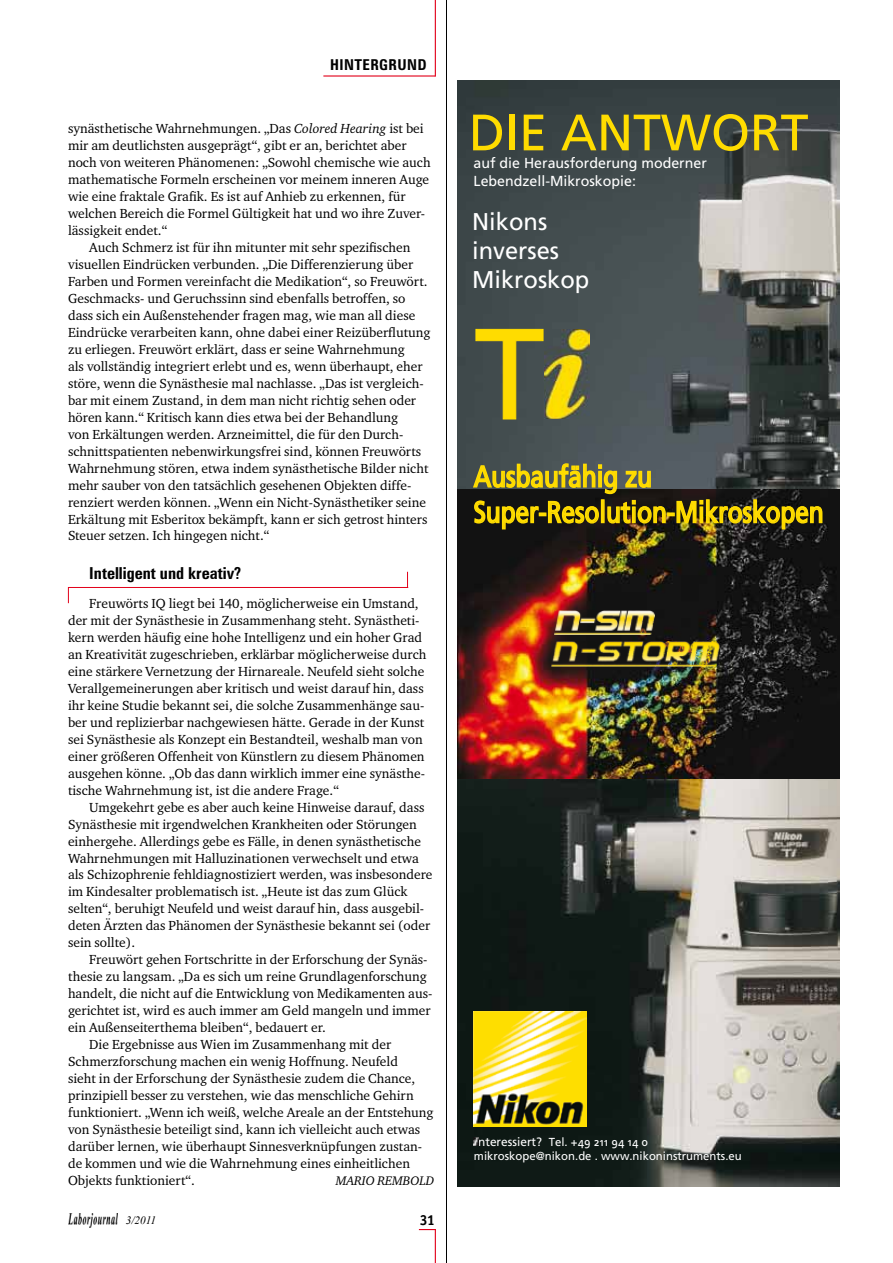
<style>
.page{position:relative;width:893px;height:1263px;background:#fff}
.page>*{position:absolute;margin:0;border:0;box-sizing:border-box;transform-origin:0 0}
.t1{font:128.4px "Frutiger Linotype";color:#ffdc00}
.t2{font:51.15px "Frutiger Linotype";color:#ffdc00}
.t3{font:29.85px/35.7px "Frutiger Linotype";color:#ffdc00;scale:.81 1}
.t4{font:24.15px/29px "Frutiger Linotype";color:#fff}
.t5{font:700 condensed 16.5px "Zurich BT";color:#000}
.t6{font:700 condensed 15px "Zurich BT";letter-spacing:.03em;color:#000}
.t7{font:700 15px "Officina Sans";color:#000}
.t8{font:14.55px/17.2px "Frutiger Linotype";color:#fff}
.t9{font:13.5px/17px "Charter ITC";color:#000}
.t10{font:italic 12.75px "Charter ITC";color:#000}
.t11{font:11.55px/14px "Frutiger Linotype";color:#fff}
.t12{font:italic 11.25px "Times New Roman";color:#000}
.s1{font-style:italic}
.s2{font-size:12.15px}
</style>
<div class="page">
<img style="left:68px;top:1213px;width:49px;height:14px">
<hr style="left:446px;top:0;width:1px;height:1263px;background:#000">
<hr style="left:435px;top:1229px;width:1px;height:34px;background:#e2001a">
<svg style="left:419px;top:1229px;width:16px;height:1px"></svg>
<hr style="left:435px;top:0;width:1px;height:77px;background:#e2001a">
<hr style="left:323px;top:75px;width:112px;height:2px;background:#e2001a">
<img style="left:457px;top:81px;width:383px;height:1105px">
<img style="left:474px;top:1011px;width:112px;height:115px">
<svg style="left:476px;top:329px;width:67px;height:90px;background:#4b534a"></svg>
<img style="left:544px;top:329px;width:45px;height:90px">
<svg style="left:474px;top:1137px;width:4px;height:9px"></svg>
<img style="left:457px;top:489px;width:383px;height:290px">
<svg style="left:472px;top:462px;width:351px;height:68px;background:#544f24"></svg>
<img style="left:555px;top:610px;width:99px;height:24px">
<img style="left:551px;top:642px;width:168px;height:25px">
<hr style="left:68px;top:587px;width:340px;height:1px;background:#e2001a">
<svg style="left:68px;top:588px;width:1px;height:15px"></svg>
<svg style="left:407px;top:572px;width:1px;height:15px"></svg>
<p class="t6" style="left:330px;top:56px;width:98px">Hintergrund</p>
<p class="t9" style="left:68px;top:120px;width:364px">synästhetische Wahrnehmungen. „Das <span class="s1">Colored Hearing</span> ist bei mir am deutlichsten ausgeprägt“, gibt er an, berichtet aber noch von weiteren Phänomenen: „Sowohl chemische wie auch mathematische Formeln erscheinen vor meinem inneren Auge wie eine fraktale Grafik. Es ist auf Anhieb zu erkennen, für welchen Bereich die Formel Gültigkeit hat und wo ihre Zuver&shy;lässigkeit endet.“</p>
<p class="t9" style="left:68px;top:239px;width:364px;text-indent:21px">Auch Schmerz ist für ihn mitunter mit sehr spezifischen visuellen Eindrücken verbunden. „Die Differenzierung über Farben und Formen vereinfacht die Medikation“, so Freuwört.<br>Geschmacks- und Geruchssinn sind ebenfalls betroffen, so dass sich ein Außenstehender fragen mag, wie man all diese Eindrücke verarbeiten kann, ohne dabei einer Reizüberflutung zu erliegen. Freuwört erklärt, dass er seine Wahrnehmung<br>als vollständig integriert erlebt und es, wenn überhaupt, eher störe, wenn die Synästhesie mal nachlasse. „Das ist vergleich&shy;bar mit einem Zustand, in dem man nicht richtig sehen oder hören kann.“ Kritisch kann dies etwa bei der Behandlung<br>von Erkältungen werden. Arzneimittel, die für den Durch&shy;schnittspatienten nebenwirkungsfrei sind, können Freuwörts Wahrnehmung stören, etwa indem synästhetische Bilder nicht mehr sauber von den tatsächlich gesehenen Objekten diffe&shy;renziert werden können. „Wenn ein Nicht-Synästhetiker seine Erkältung mit Esberitox bekämpft, kann er sich getrost hinters Steuer setzen. Ich hingegen nicht.“</p>
<p class="t5" style="left:89px;top:563px;width:153px">Intelligent und kreativ?</p>
<p class="t9" style="left:68px;top:595px;width:360px;text-indent:21px">Freuwörts IQ liegt bei 140, möglicherweise ein Umstand, der mit der Synästhesie in Zusammenhang steht. Synästheti&shy;kern werden häufig eine hohe Intelligenz und ein hoher Grad an Kreativität zugeschrieben, erklärbar möglicherweise durch eine stärkere Vernetzung der Hirnareale. Neufeld sieht solche Verallgemeinerungen aber kritisch und weist darauf hin, dass ihr keine Studie bekannt sei, die solche Zusammenhänge sau&shy;ber und replizierbar nachgewiesen hätte. Gerade in der Kunst sei Synästhesie als Konzept ein Bestandteil, weshalb man von einer größeren Offenheit von Künstlern zu diesem Phänomen ausgehen könne. „Ob das dann wirklich immer eine synästhe&shy;tische Wahrnehmung ist, ist die andere Frage.“</p>
<p class="t9" style="left:68px;top:798px;width:366px;text-indent:21px">Umgekehrt gebe es aber auch keine Hinweise darauf, dass Synästhesie mit irgendwelchen Krankheiten oder Störungen einhergehe. Allerdings gebe es Fälle, in denen synästhetische Wahrnehmungen mit Halluzinationen verwechselt und etwa als Schizophrenie fehldiagnostiziert werden, was insbesondere im Kindesalter problematisch ist. „Heute ist das zum Glück selten“, beruhigt Neufeld und weist darauf hin, dass ausgebil&shy;deten Ärzten das Phänomen der Synästhesie bekannt sei (oder sein sollte).</p>
<p class="t9" style="left:89px;top:951px;width:340px">Freuwört gehen Fortschritte in der Erforschung der Synäs-</p>
<p class="t9" style="left:68px;top:968px;width:360px">thesie zu langsam. „Da es sich um reine Grundlagenforschung</p>
<p class="t9" style="left:68px;top:985px;width:366px">handelt, die nicht auf die Entwicklung von Medikamenten aus-</p>
<p class="t9" style="left:68px;top:1002px;width:364px">gerichtet ist, wird es auch immer am Geld mangeln und immer</p>
<p class="t9" style="left:68px;top:1019px;width:259px">ein Außenseiterthema bleiben“, bedauert er.</p>
<p class="t9" style="left:89px;top:1036px;width:303px">Die Ergebnisse aus Wien im Zusammenhang mit der</p>
<p class="t9" style="left:68px;top:1053px;width:331px">Schmerzforschung machen ein wenig Hoffnung. Neufeld</p>
<p class="t9" style="left:68px;top:1070px;width:349px">sieht in der Erforschung der Synästhesie zudem die Chance,</p>
<p class="t9" style="left:68px;top:1086px;width:347px">prinzipiell besser zu verstehen, wie das menschliche Gehirn</p>
<p class="t9" style="left:68px;top:1103px;width:367px">funktioniert. „Wenn ich weiß, welche Areale an der Entstehung</p>
<p class="t9" style="left:68px;top:1120px;width:354px">von Synästhesie beteiligt sind, kann ich vielleicht auch etwas</p>
<p class="t9" style="left:68px;top:1137px;width:356px">darüber lernen, wie überhaupt Sinnesverknüpfungen zustan-</p>
<p class="t9" style="left:68px;top:1154px;width:343px">de kommen und wie die Wahrnehmung eines einheitlichen</p>
<p class="t9" style="left:68px;top:1171px;width:128px">Objekts funktioniert“.</p>
<p class="t10" style="left:336px;top:1172px;width:98px">Mario Remb old</p>
<p class="t12" style="left:126px;top:1212px;width:32px">3/2011</p>
<p class="t7" style="left:420px;top:1211px;width:17px">31</p>
<h2 class="t2" style="left:469px;top:99px;width:341px">DIE ANTWORT</h2>
<p class="t8" style="left:474px;top:156px;width:235px">auf die Herausforderung moderner<br>Lebendzell-Mikroskopie:</p>
<h3 class="t4" style="left:472px;top:210px;width:119px">Nikons inverses<br>Mikroskop</h3>
<h1 class="t1" style="left:475px;top:291px;width:71px">T</h1>
<h3 class="t3" style="left:474px;top:461px;width:434px">Ausbaufähig zu<br>Super-Resolution-Mikroskopen</h3>
<p class="t11" style="left:474px;top:1136px;width:269px;text-indent:4px"><span class="s2">nteressiert?</span> Tel. +49 211 94 14 0 mikroskope@nikon.de . www.nikoninstruments.eu</p>
</div>
